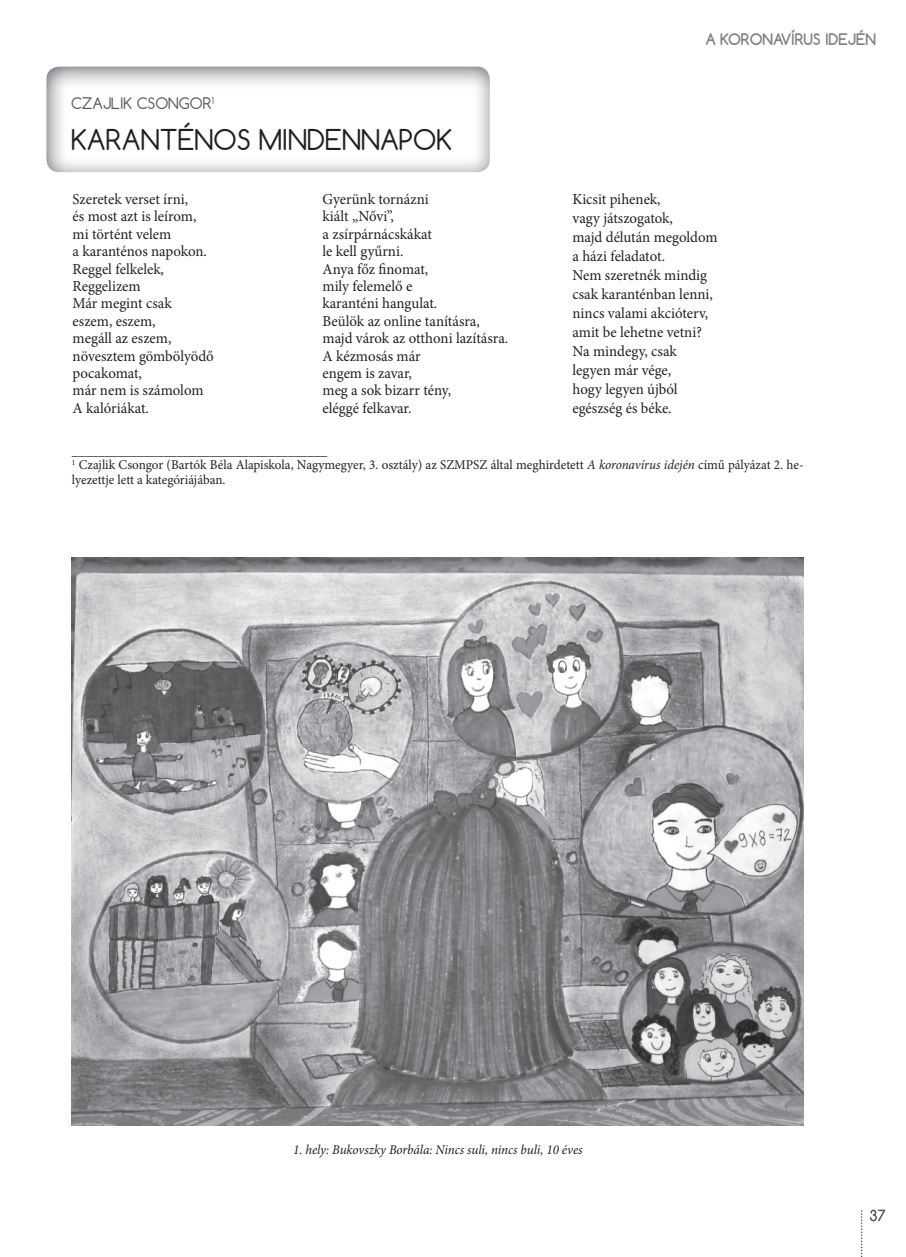
<style>
.page{position:relative;width:906px;height:1257px;background:#fff}
.page>*{position:absolute;margin:0;border:0;box-sizing:border-box;transform-origin:0 0}
.t1{font:27px "Comfortaa";color:#231f20}
.t2{font:15.3px/17.4px "Minion Pro";color:#231f20}
.t3{font:700 15px "Comfortaa";color:#7d7f82}
.t4{font:15px "Comfortaa";color:#57585a}
.t5{font:13.5px/14.2px "Minion Pro";color:#231f20}
.t6{font:italic 13.5px "Minion Pro";letter-spacing:-.01em;color:#231f20}
.s1{font-style:italic}
</style>
<div class="page">
<svg style="left:860px;top:1210px;width:2px;height:47px"></svg>
<svg style="left:869px;top:1209px;width:16px;height:12px"></svg>
<img style="left:46px;top:67px;width:443px;height:105px">
<img style="left:72px;top:558px;width:731px;height:567px">
<p class="t4" style="left:71px;top:98px;width:144px">CZAJLIK CSONGOR<sup>1</sup></p>
<h1 class="t1" style="left:71px;top:129px;width:382px">KARANTÉNOS MINDENNAPOK</h1>
<p class="t3" style="left:705px;top:30px;width:172px">A KORONAVÍRUS IDEJÉN</p>
<p class="t2" style="left:73px;top:192px;width:143px">Szeretek verset írni,<br>és most azt is leírom, mi történt velem<br>a karanténos napokon.<br>Reggel felkelek,<br>Reggelizem<br>Már megint csak eszem, eszem,<br>megáll az eszem, növesztem gömbölyödő pocakomat,<br>már nem is számolom<br>A kalóriákat.</p>
<p class="t2" style="left:322px;top:192px;width:187px">Gyerünk tornázni<br>kiált „Nővi”,<br>a zsírpárnácskákat<br>le kell gyűrni.<br>Anya főz finomat,<br>mily felemelő e<br>karanténi hangulat.<br>Beülök az online tanításra, majd várok az otthoni lazításra.<br>A kézmosás már<br>engem is zavar,<br>meg a sok bizarr tény,<br>eléggé felkavar.</p>
<p class="t2" style="left:572px;top:191px;width:147px;line-height:19px">Kicsit pihenek,<br>vagy játszogatok,<br>majd délután megoldom a házi feladatot.<br>Nem szeretnék mindig csak karanténban lenni, nincs valami akcióterv, amit be lehetne vetni?<br>Na mindegy, csak legyen már vége,<br>hogy legyen újból egészség és béke.</p>
<p class="t5" style="left:72px;top:445px;width:733px">_______________________________________<br><sup>1</sup> Czajlik Csongor (Bartók Béla Alapiskola, Nagymegyer, 3. osztály) az SZMPSZ által meghirdetett <span class="s1">A koronavírus idején</span> című pályázat 2. he&shy;lyezettje lett a kategóriájában.</p>
<p class="t6" style="left:293px;top:1144px;width:291px">1. hely: Bukovszky Borbála: Nincs suli, nincs buli, 10 éves</p>
</div>
